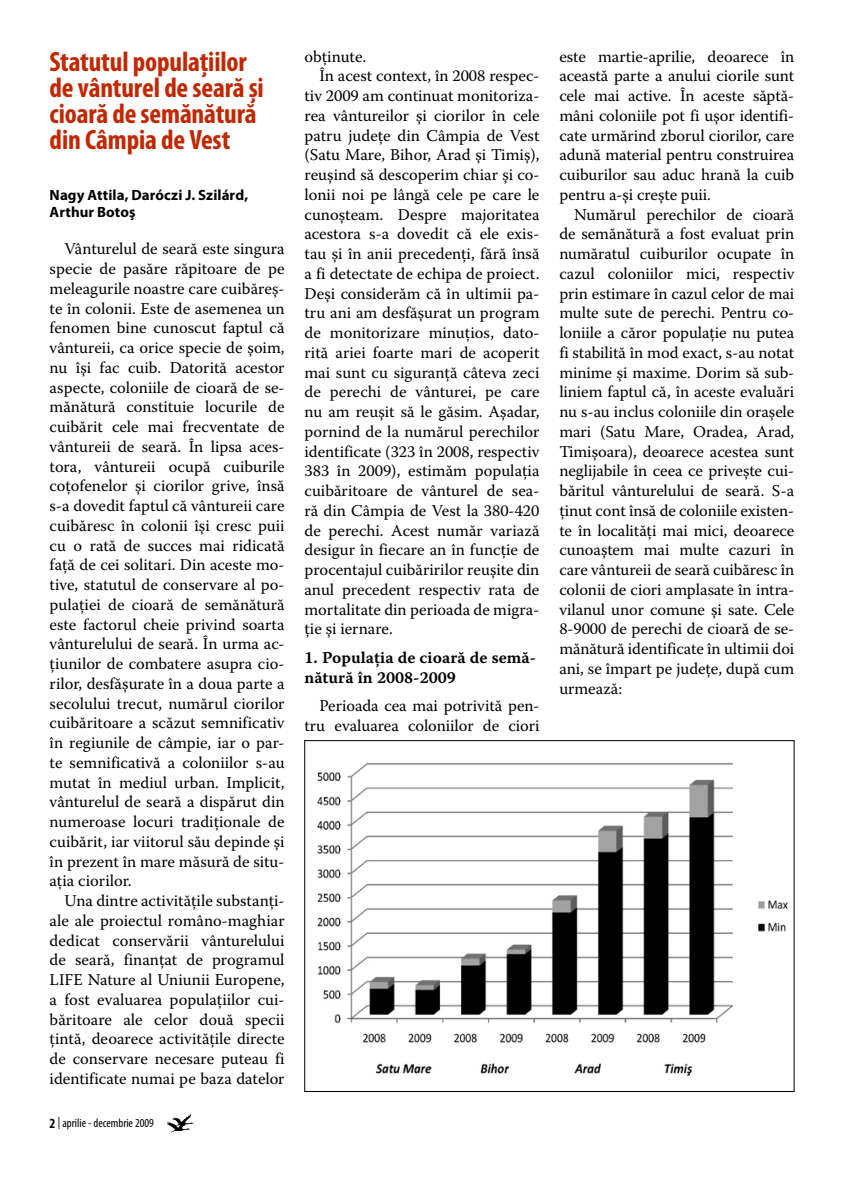
<style>
.page{position:relative;width:844px;height:1191px;background:#fff}
.page>*{position:absolute;margin:0;border:0;box-sizing:border-box;transform-origin:0 0}
.t1{font:700 condensed 28px/26.2px "Myriad Pro";letter-spacing:-.005em;color:#c12701}
.t2{font:16.62px/19.9px "Warnock Pro Semibold Capt";color:#000}
.t3{font:16.45px/19.8px "Warnock Pro";color:#000;text-align:justify}
.t4{font:700 14.88px/17.8px "Myriad Pro";letter-spacing:.005em;color:#000}
.t5{font:condensed 12.25px "Myriad Pro";color:#000}
.s1{font-weight:700;font-size:14px}
</style>
<div class="page">
<svg style="left:167px;top:1114px;width:27px;height:18px"></svg>
<img style="left:317px;top:762px;width:471px;height:315px">
<h1 class="t1" style="left:50px;top:48px;width:216px">Statutul populaţiilor de vânturel de seară şi cioară de semănătură din Câmpia de Vest</h1>
<p class="t4" style="left:50px;top:185px;width:200px">Nagy Attila, Daróczi J. Szilárd,<br>Arthur Botoş</p>
<p class="t3" style="left:50px;top:239px;width:236px;text-indent:15px">Vânturelul de seară este singura specie de pasăre răpitoare de pe meleagurile noastre care cuibăreş&shy;te în colonii. Este de asemenea un fenomen bine cunoscut faptul că vântureii, ca orice specie de şoim, nu îşi fac cuib. Datorită acestor aspecte, coloniile de cioară de se&shy;mănătură constituie locurile de cuibărit cele mai frecventate de vântureii de seară. În lipsa aces&shy;tora, vântureii ocupă cuiburile coţofenelor şi ciorilor grive, însă s-a dovedit faptul că vântureii care cuibăresc în colonii îşi cresc puii cu o rată de succes mai ridicată faţă de cei solitari. Din aceste mo&shy;tive, statutul de conservare al po&shy;pulaţiei de cioară de semănătură este factorul cheie privind soarta vânturelului de seară. În urma ac&shy;ţiunilor de combatere asupra cio&shy;rilor, desfăşurate în a doua parte a secolului trecut, numărul ciorilor cuibăritoare a scăzut semnificativ în regiunile de câmpie, iar o par&shy;te semnificativă a coloniilor s-au mutat în mediul urban. Implicit, vânturelul de seară a dispărut din numeroase locuri tradiţionale de cuibărit, iar viitorul său depinde şi în prezent în mare măsură de situ&shy;aţia ciorilor.</p>
<p class="t3" style="left:50px;top:890px;width:236px;text-indent:15px">Una dintre activităţile substanţi&shy;ale ale proiectul româno-maghiar dedicat conservării vânturelului de seară, finanţat de programul LIFE Nature al Uniunii Europene, a fost evaluarea populaţiilor cui&shy;băritoare ale celor două specii ţintă, deoarece activităţile directe de conservare necesare puteau fi identificate numai pe baza datelor</p>
<p class="t5" style="left:50px;top:1115px;width:106px"><span class="s1">2</span> | aprilie - decembrie 2009</p>
<p class="t3" style="left:304px;top:46px;width:63px">obţinute.</p>
<p class="t3" style="left:319px;top:66px;width:221px">În acest context, în 2008 respec-</p>
<p class="t3" style="left:304px;top:86px;width:236px">tiv 2009 am continuat monitoriza-</p>
<p class="t3" style="left:304px;top:105px;width:236px">rea vântureilor şi ciorilor în cele</p>
<p class="t3" style="left:304px;top:125px;width:236px">patru judeţe din Câmpia de Vest</p>
<p class="t3" style="left:304px;top:145px;width:236px">(Satu Mare, Bihor, Arad şi Timiş),</p>
<p class="t3" style="left:304px;top:165px;width:236px">reuşind să descoperim chiar şi co-</p>
<p class="t3" style="left:304px;top:184px;width:236px">lonii noi pe lângă cele pe care le</p>
<p class="t3" style="left:304px;top:204px;width:236px">cunoşteam. Despre majoritatea</p>
<p class="t3" style="left:304px;top:224px;width:236px">acestora s-a dovedit că ele exis-</p>
<p class="t3" style="left:304px;top:244px;width:236px">tau şi în anii precedenţi, fără însă</p>
<p class="t3" style="left:304px;top:263px;width:236px">a fi detectate de echipa de proiect.</p>
<p class="t3" style="left:304px;top:283px;width:236px">Deşi considerăm că în ultimii pa-</p>
<p class="t3" style="left:304px;top:303px;width:236px">tru ani am desfăşurat un program</p>
<p class="t3" style="left:304px;top:322px;width:236px">de monitorizare minuţios, dato-</p>
<p class="t3" style="left:304px;top:342px;width:236px">rită ariei foarte mari de acoperit</p>
<p class="t3" style="left:304px;top:362px;width:236px">mai sunt cu siguranţă câteva zeci</p>
<p class="t3" style="left:304px;top:382px;width:236px">de perechi de vânturei, pe care</p>
<p class="t3" style="left:304px;top:401px;width:236px">nu am reuşit să le găsim. Aşadar,</p>
<p class="t3" style="left:304px;top:421px;width:236px">pornind de la numărul perechilor</p>
<p class="t3" style="left:304px;top:441px;width:236px">identificate (323 în 2008, respectiv</p>
<p class="t3" style="left:304px;top:461px;width:236px">383 în 2009), estimăm populaţia</p>
<p class="t3" style="left:304px;top:480px;width:236px">cuibăritoare de vânturel de sea-</p>
<p class="t3" style="left:304px;top:500px;width:236px">ră din Câmpia de Vest la 380-420</p>
<p class="t3" style="left:304px;top:520px;width:236px">de perechi. Acest număr variază</p>
<p class="t3" style="left:304px;top:540px;width:236px">desigur în fiecare an în funcţie de</p>
<p class="t3" style="left:304px;top:559px;width:236px">procentajul cuibăririlor reuşite din</p>
<p class="t3" style="left:304px;top:579px;width:236px">anul precedent respectiv rata de</p>
<p class="t3" style="left:304px;top:599px;width:236px">mortalitate din perioada de migra-</p>
<p class="t3" style="left:304px;top:619px;width:90px">ţie şi iernare.</p>
<p class="t2" style="left:304px;top:647px;width:233px">1. Populaţia de cioară de semă&shy;nătură în 2008-2009</p>
<p class="t3" style="left:304px;top:695px;width:236px;text-align:right">Perioada cea mai potrivită pen&shy;tru evaluarea coloniilor de ciori</p>
<p class="t3" style="left:559px;top:46px;width:236px">este martie-aprilie, deoarece în această parte a anului ciorile sunt cele mai active. În aceste săptă&shy;mâni coloniile pot fi uşor identifi&shy;cate urmărind zborul ciorilor, care adună material pentru construirea cuiburilor sau aduc hrană la cuib pentru a-şi creşte puii.</p>
<p class="t3" style="left:559px;top:204px;width:236px;text-indent:15px">Numărul perechilor de cioară de semănătură a fost evaluat prin număratul cuiburilor ocupate în cazul coloniilor mici, respectiv prin estimare în cazul celor de mai multe sute de perechi. Pentru co&shy;loniile a căror populaţie nu putea fi stabilită în mod exact, s-au notat minime şi maxime. Dorim să sub&shy;liniem faptul că, în aceste evaluări nu s-au inclus coloniile din oraşele mari (Satu Mare, Oradea, Arad, Timişoara), deoarece acestea sunt neglijabile în ceea ce priveşte cui&shy;băritul vânturelului de seară. S-a ţinut cont însă de coloniile existen&shy;te în localităţi mai mici, deoarece cunoaştem mai multe cazuri în care vântureii de seară cuibăresc în colonii de ciori amplasate în intra&shy;vilanul unor comune şi sate. Cele 8-9000 de perechi de cioară de se&shy;mănătură identificate în ultimii doi ani, se împart pe judeţe, după cum urmează:</p>
</div>
